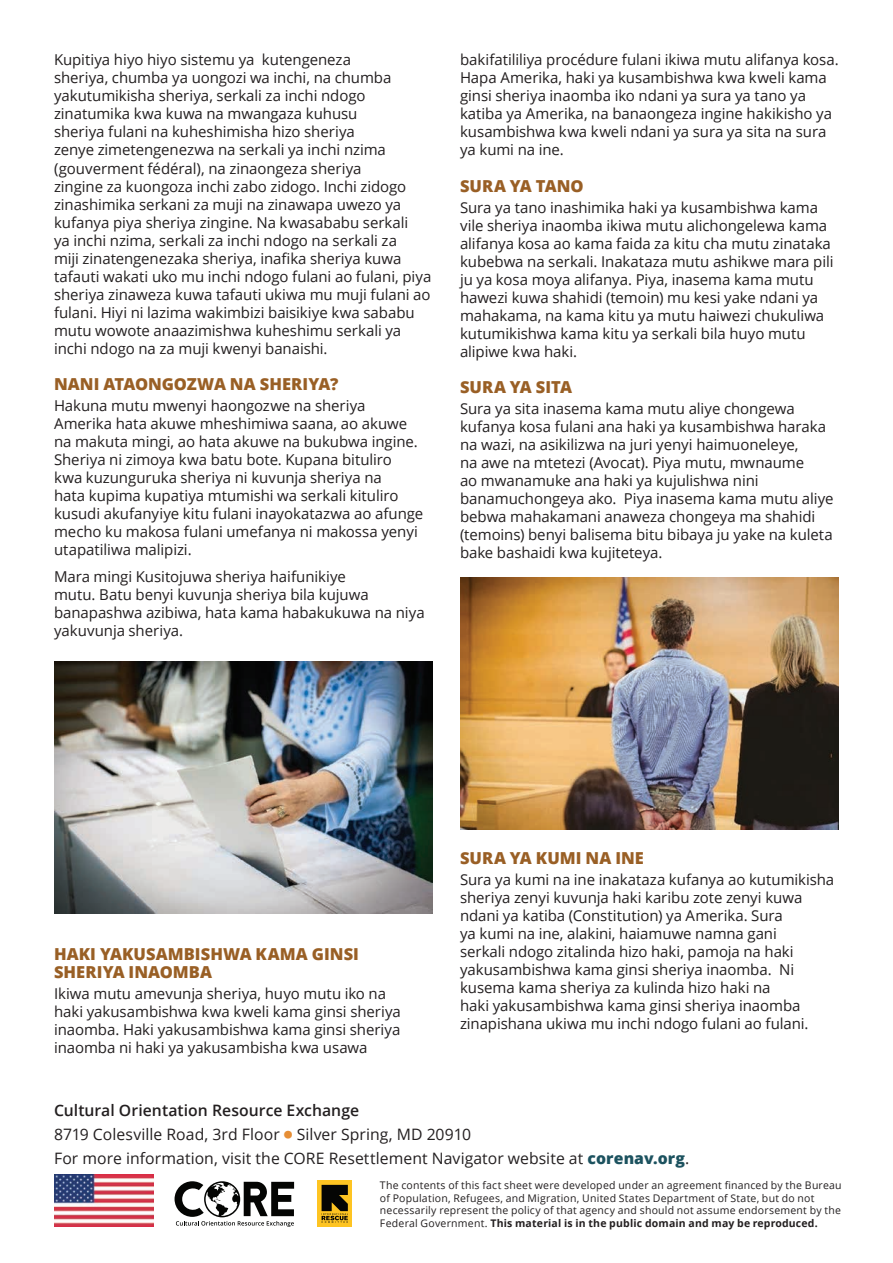
<style>
.page{position:relative;width:893px;height:1263px;background:#fff}
.page>*{position:absolute;margin:0;border:0;box-sizing:border-box;transform-origin:0 0}
.t1{font:800 16.5px/18px "Open Sans";color:#995f25}
.t2{font:15.75px/24px "Open Sans";letter-spacing:.005em;color:#231f20}
.t3{font:15px/18px "Open Sans";letter-spacing:-.005em;color:#231f20}
.t4{font:10.5px/12.6px "Open Sans";letter-spacing:.02em;color:#231f20}
.s1{font-weight:600}
.s2{font-family:"Universal Newswith Comm Pi";color:#e68e36}
.s3{font-weight:800;color:#1c525f}
.s4{font-weight:700}
</style>
<div class="page">
<svg style="left:175px;top:1181px;width:119px;height:46px"></svg>
<div style="left:317px;top:1180px;width:35px;height:47px;background:#fec422"></div>
<svg style="left:321px;top:1185px;width:27px;height:38px"></svg>
<img style="left:54px;top:1174px;width:100px;height:53px">
<img style="left:460px;top:578px;width:379px;height:252px">
<img style="left:54px;top:662px;width:379px;height:252px">
<p class="t3" style="left:54px;top:51px;width:379px">Kupitiya hiyo hiyo sistemu ya kutengeneza<br>sheriya, chumba ya uongozi wa inchi, na chumba yakutumikisha sheriya, serkali za inchi ndogo zinatumika kwa kuwa na mwangaza kuhusu<br>sheriya fulani na kuheshimisha hizo sheriya<br>zenye zimetengenezwa na serkali ya inchi nzima (gouverment fédéral), na zinaongeza sheriya<br>zingine za kuongoza inchi zabo zidogo. Inchi zidogo zinashimika serkani za muji na zinawapa uwezo ya kufanya piya sheriya zingine. Na kwasababu serkali<br>ya inchi nzima, serkali za inchi ndogo na serkali za<br>miji zinatengenezaka sheriya, inafika sheriya kuwa tafauti wakati uko mu inchi ndogo fulani ao fulani, piya sheriya zinaweza kuwa tafauti ukiwa mu muji fulani ao fulani. Hiyi ni lazima wakimbizi baisikiye kwa sababu mutu wowote anaazimishwa kuheshimu serkali ya inchi ndogo na za muji kwenyi banaishi.</p>
<p class="t1" style="left:54px;top:374px;width:286px">NANI ATAONGOZWA NA SHERIYA?</p>
<p class="t3" style="left:54px;top:396px;width:371px">Hakuna mutu mwenyi haongozwe na sheriya Amerika hata akuwe mheshimiwa saana, ao akuwe na makuta mingi, ao hata akuwe na bukubwa ingine.<br>Sheriya ni zimoya kwa batu bote. Kupana bituliro kwa kuzunguruka sheriya ni kuvunja sheriya na<br>hata kupima kupatiya mtumishi wa serkali kituliro kusudi akufanyiye kitu fulani inayokatazwa ao afunge mecho ku makosa fulani umefanya ni makossa yenyi utapatiliwa malipizi.</p>
<p class="t3" style="left:54px;top:567px;width:372px">Mara mingi Kusitojuwa sheriya haifunikiye<br>mutu. Batu benyi kuvunja sheriya bila kujuwa banapashwa azibiwa, hata kama habakukuwa na niya yakuvunja sheriya.</p>
<p class="t3" style="left:460px;top:51px;width:380px">bakifatililiya procédure fulani ikiwa mutu alifanya kosa.<br>Hapa Amerika, haki ya kusambishwa kwa kweli kama ginsi sheriya inaomba iko ndani ya sura ya tano ya katiba ya Amerika, na banaongeza ingine hakikisho ya kusambishwa kwa kweli ndani ya sura ya sita na sura ya kumi na ine.</p>
<p class="t1" style="left:460px;top:176px;width:125px">SURA YA TANO</p>
<p class="t3" style="left:460px;top:198px;width:375px">Sura ya tano inashimika haki ya kusambishwa kama vile sheriya inaomba ikiwa mutu alichongelewa kama alifanya kosa ao kama faida za kitu cha mutu zinataka kubebwa na serkali. Inakataza mutu ashikwe mara pili ju ya kosa moya alifanya. Piya, inasema kama mutu hawezi kuwa shahidi (temoin) mu kesi yake ndani ya mahakama, na kama kitu ya mutu haiwezi chukuliwa kutumikishwa kama kitu ya serkali bila huyo mutu alipiwe kwa haki.</p>
<p class="t1" style="left:460px;top:377px;width:114px">SURA YA SITA</p>
<p class="t3" style="left:460px;top:399px;width:375px">Sura ya sita inasema kama mutu aliye chongewa kufanya kosa fulani ana haki ya kusambishwa haraka na wazi, na asikilizwa na juri yenyi haimuoneleye,<br>na awe na mtetezi (Avocat). Piya mutu, mwnaume<br>ao mwanamuke ana haki ya kujulishwa nini banamuchongeya ako. Piya inasema kama mutu aliye bebwa mahakamani anaweza chongeya ma shahidi (temoins) benyi balisema bitu bibaya ju yake na kuleta bake bashaidi kwa kujiteteya.</p>
<p class="t1" style="left:54px;top:944px;width:307px">HAKI YAKUSAMBISHWA KAMA GINSI<br>SHERIYA INAOMBA</p>
<p class="t3" style="left:54px;top:984px;width:348px">Ikiwa mutu amevunja sheriya, huyo mutu iko na haki yakusambishwa kwa kweli kama ginsi sheriya inaomba. Haki yakusambishwa kama ginsi sheriya inaomba ni haki ya yakusambisha kwa usawa</p>
<p class="t1" style="left:460px;top:848px;width:185px">SURA YA KUMI NA INE</p>
<p class="t3" style="left:460px;top:870px;width:376px">Sura ya kumi na ine inakataza kufanya ao kutumikisha sheriya zenyi kuvunja haki karibu zote zenyi kuwa ndani ya katiba (Constitution) ya Amerika. Sura<br>ya kumi na ine, alakini, haiamuwe namna gani<br>serkali ndogo zitalinda hizo haki, pamoja na haki yakusambishwa kama ginsi sheriya inaomba. Ni kusema kama sheriya za kulinda hizo haki na<br>haki yakusambishwa kama ginsi sheriya inaomba zinapishana ukiwa mu inchi ndogo fulani ao fulani.</p>
<p class="t2" style="left:54px;top:1098px;width:637px"><span class="s1">Cultural Orientation Resource Exchange<br></span>8719 Colesville Road, 3rd Floor <span class="s2">c</span> Silver Spring, MD 20910<br>For more information, visit the CORE Resettlement Navigator website at <span class="s3">corenav.org</span>.</p>
<p class="t4" style="left:380px;top:1179px;width:463px">The contents of this fact sheet were developed under an agreement financed by the Bureau of Population, Refugees, and Migration, United States Department of State, but do not necessarily represent the policy of that agency and should not assume endorsement by the Federal Government. <span class="s4">This material is in the public domain and may be reproduced.</span></p>
</div>
